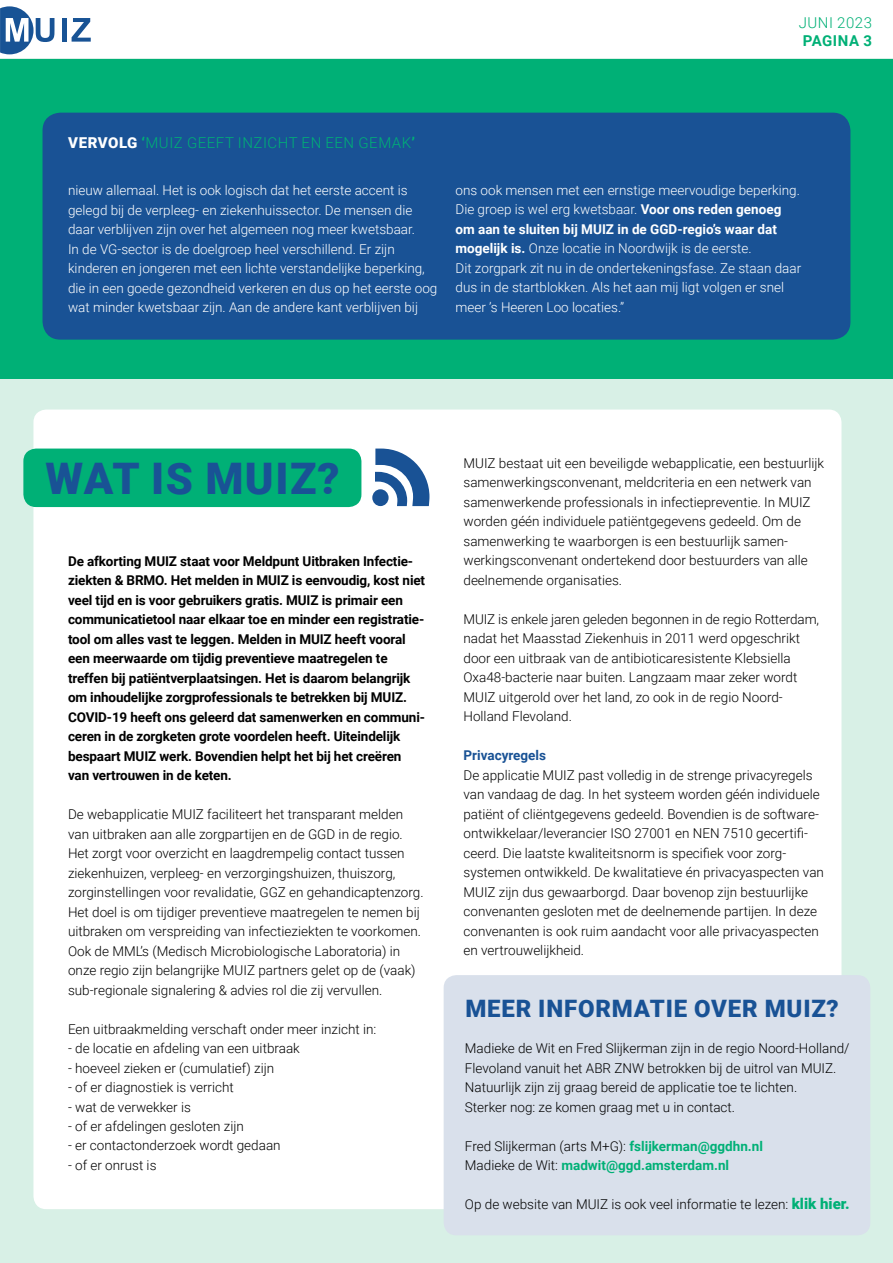
<style>
.page{position:relative;width:893px;height:1263px;background:#fff}
.page>*{position:absolute;margin:0;border:0;box-sizing:border-box;transform-origin:0 0}
.t1{font:900 43.5px "Roboto";color:#195295}
.t2{font:900 24px "Roboto";letter-spacing:.035em;color:#195295}
.t3{font:300 15px "Roboto";letter-spacing:.035em;color:#00b076}
.t4{font:700 15px "Roboto";color:#00b076}
.t5{font:300 13.5px/19.5px "Roboto";color:#000}
.t6{font:300 13.5px/19.5px "Roboto";color:#fff}
.t7{font:700 13.5px/19.5px "Roboto";letter-spacing:-.01em;color:#000}
.t8{font:700 13.5px/19.5px "Roboto";color:#00b076}
.t9{font:700 13.5px "Roboto";color:#195295}
.s1{font-weight:900;color:#fff}
.s2{font-weight:900}
.s3{font-weight:700}
.s4{font-weight:300;color:#000}
.s5{font-weight:900;font-size:15px;color:#00b076}
</style>
<div class="page">
<div style="left:0;top:58px;width:893px;height:1205px;background:#d8f0e6"></div>
<svg style="left:0;top:6px;width:54px;height:48px"></svg>
<div style="left:62px;top:18px;width:5px;height:24px;background:#185395"></div>
<svg style="left:72px;top:18px;width:19px;height:24px"></svg>
<div style="left:33px;top:410px;width:808px;height:799px;background:#fff;border-radius:13px"></div>
<div style="left:23px;top:449px;width:338px;height:58px;background:#00b076;border-radius:13px"></div>
<svg style="left:375px;top:449px;width:54px;height:57px"></svg>
<div style="left:372px;top:489px;width:17px;height:17px;background:#195295;border-radius:50%"></div>
<div style="left:0;top:60px;width:893px;height:319px;background:#00b076"></div>
<div style="left:43px;top:113px;width:807px;height:227px;background:#195295;border-radius:18px"></div>
<div style="left:444px;top:975px;width:426px;height:260px;background:#d9e0eb;border-radius:13px"></div>
<p class="t3" style="left:68px;top:132px;width:348px"><span class="s1">VERVOLG</span> <span class="s2">‘</span>MUIZ geeft inzicht en een gemak<span class="s2">’</span></p>
<p class="t3" style="left:799px;top:12px;width:75px">juni 2023</p>
<p class="t4" style="left:803px;top:30px;width:20px">Pagina</p>
<p class="t4" style="left:863px;top:30px;width:10px">3</p>
<p class="t6" style="left:68px;top:180px;width:371px">nieuw allemaal. Het is ook logisch dat het eerste accent is gelegd bij de verpleeg- en ziekenhuissector. De mensen die daar verblijven zijn over het algemeen nog meer kwetsbaar.<br>In de VG-sector is de doelgroep heel verschillend. Er zijn kinderen en jongeren met een lichte verstandelijke beperking, die in een goede gezondheid verkeren en dus op het eerste oog wat minder kwetsbaar zijn. Aan de andere kant verblijven bij</p>
<p class="t6" style="left:455px;top:180px;width:347px">ons ook mensen met een ernstige meervoudige beperking.<br>Die groep is wel erg kwetsbaar. <span class="s3">Voor ons reden genoeg om aan te sluiten bij MUIZ in de GGD-regio’s waar dat mogelijk is.</span> Onze locatie in N oordwijk is de eerste.<br>Dit zorgpark zit nu in de ondertekeningsfase. Ze staan daar dus in de startblokken. Als het aan mij ligt volgen er snel meer ’s Heeren Loo locaties.”</p>
<h1 class="t1" style="left:46px;top:448px;width:295px">WAT IS MUIZ?</h1>
<p class="t7" style="left:68px;top:550px;width:359px">De afkorting MUIZ staat voor Meldpunt Uitbraken Infectie&shy;ziekten &amp; BRMO. Het melden in MUIZ is eenvoudig, kost niet veel tijd en is voor gebruikers gratis. MUIZ is primair een communicatietool naar elkaar toe en minder een registratie&shy;tool om alles vast te leggen. Melden in MUIZ heeft vooral een meerwaarde om tijdig preventieve maatregelen te treffen bij patiëntverplaatsingen. Het is daarom belangrijk om inhoudelijke zorgprofessionals te betrekken bij MUIZ.<br>COVID-19 heeft ons geleerd dat samenwerken en communi&shy;ceren in de zorgketen grote voordelen heeft. Uiteindelijk bespaart MUIZ werk. Bovendien helpt het bij het creëren van vertrouwen in de keten.</p>
<p class="t5" style="left:68px;top:804px;width:357px">De webapplicatie MUI Z faciliteert het transparant melden van uitbraken aan alle zorgpartijen en de GGD in de regio.<br>Het zorgt voor overzicht en laagdrempelig contact tussen ziekenhuizen, verpleeg- en verzorgingshuizen, thuiszorg, zorginstellingen voor revalidatie, GGZ en gehandicaptenzorg.<br>Het doel is om tijdiger preventieve maatregelen te nemen bij uitbraken om verspreiding van infectieziekten te voorkomen.<br>Ook de MML’s (Medisch Microbiologische Laboratoria) in onze regio zijn belangrijke MUI Z partners gelet op de (vaak) sub-regionale signalering &amp; advies rol die zij vervullen.</p>
<p class="t5" style="left:68px;top:1018px;width:310px">Een uitbraakmelding verschaft onder meer inzicht in:</p>
<p class="t5" style="left:68px;top:1038px;width:233px">- de locatie en afdeling van een uitbraak</p>
<p class="t5" style="left:68px;top:1057px;width:208px">- hoeveel zieken er (cumulatief) zijn</p>
<p class="t5" style="left:68px;top:1077px;width:167px">- of er diagnostiek is verricht</p>
<p class="t5" style="left:68px;top:1096px;width:124px">- wat de verwekker is</p>
<p class="t5" style="left:68px;top:1116px;width:177px">- of er afdelingen gesloten zijn</p>
<p class="t5" style="left:68px;top:1135px;width:214px">- er contactonderzoek wordt gedaan</p>
<p class="t5" style="left:68px;top:1155px;width:90px">- of er onrust is</p>
<p class="t5" style="left:463px;top:453px;width:362px">MUI Z bestaat uit een beveiligde webapplicatie, een bestuurlijk samenwerkingsconvenant, meldcriteria en een netwerk van samenwerkende professionals in infectiepreventie. I n MUI Z worden géén individuele patiëntgegevens gedeeld. Om de samenwerking te waarborgen is een bestuurlijk samen&shy;werkingsconvenant ondertekend door bestuurders van alle deelnemende organisaties.</p>
<p class="t5" style="left:463px;top:609px;width:357px">MUIZ is enkele jaren geleden begonnen in de regio Rotterdam, nadat het Maasstad Ziekenhuis in 2011 werd opgeschrikt door een uitbraak van de antibioticaresistente Klebsiella Oxa48-bacterie naar buiten. Langzaam maar zeker wordt MUIZ uitgerold over het land, zo ook in de regio Noord-Holland Flevoland.</p>
<p class="t9" style="left:463px;top:746px;width:84px">Privacyregels</p>
<p class="t5" style="left:463px;top:765px;width:362px">De applicatie MUIZ past volledig in de strenge privacyregels van vandaag de dag. In het systeem worden géén individuele patiënt of cliëntgegevens gedeeld. Bovendien is de software&shy;ontwikkelaar/leverancier ISO 27001 en NEN 7510 gecertifi&shy;ceerd. Die laatste kwaliteitsnorm is specifiek voor zorg&shy;systemen ontwikkeld. De kwalitatieve én privacyaspecten van MUI Z zijn dus gewaarborgd. Daar bovenop zijn bestuurlijke convenanten gesloten met de deelnemende partijen. I n deze convenanten is ook ruim aandacht voor alle privacyaspecten en vertrouwelijkheid.</p>
<h2 class="t2" style="left:465px;top:992px;width:375px">MEER INFORMATIE OVER MUIZ?</h2>
<p class="t5" style="left:465px;top:1038px;width:386px">Madieke de Wit en Fred Slijkerman zijn in de regio Noord-Holland/ Flevoland vanuit het ABR ZNW betrokken bij de uitrol van MUIZ.<br>Natuurlijk zijn zij graag bereid de applicatie toe te lichten.<br>Sterker nog: ze komen graag met u in contact.</p>
<p class="t8" style="left:465px;top:1135px;width:300px"><span class="s4">Fred Slijkerman (arts M+G):</span> fslijkerman@ggdhn.nl<br><span class="s4">Madieke de Wit:</span> madwit@ggd.amsterdam.nl</p>
<p class="t5" style="left:465px;top:1194px;width:386px">Op de website van MUI Z is ook veel informatie te lezen: <span class="s5">KLIK HIER.</span></p>
</div>
